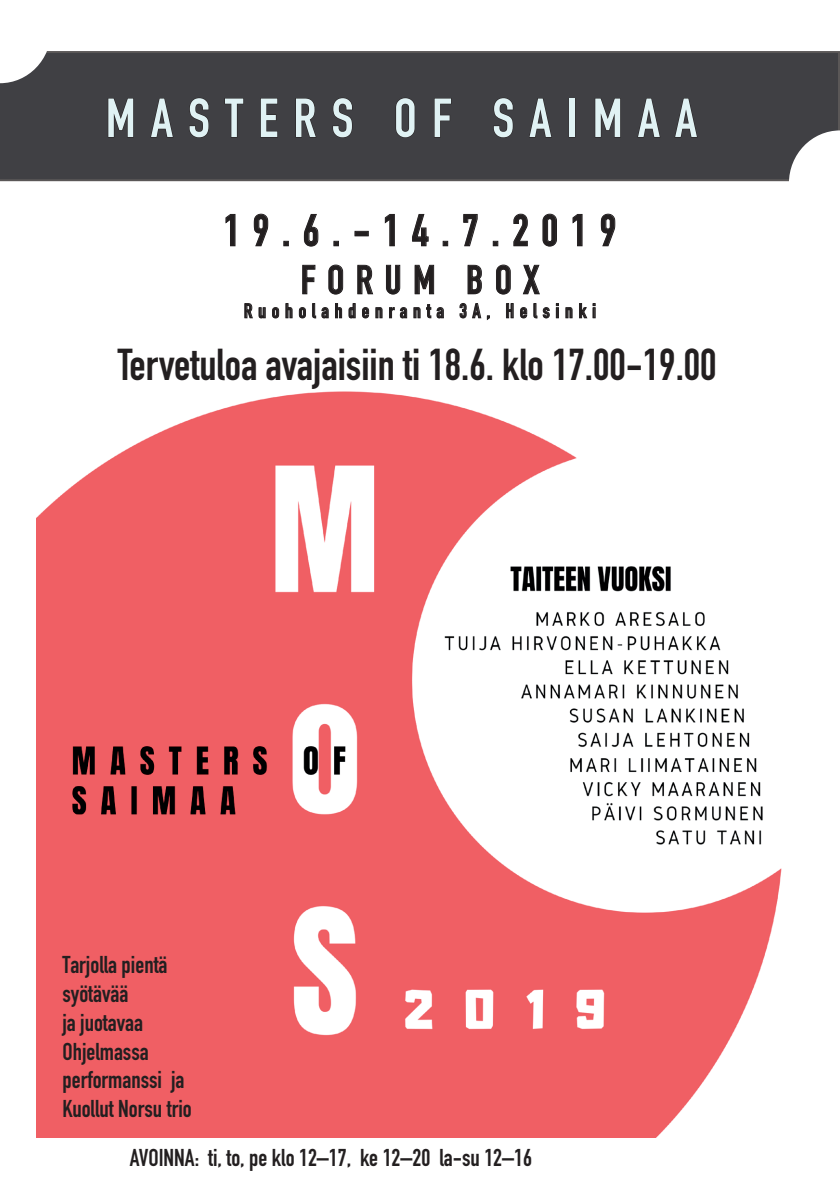
<style>
.page{position:relative;width:840px;height:1191px;background:#fff}
.page>*{position:absolute;margin:0;border:0;box-sizing:border-box;transform-origin:0 0}
.t1{font:700 54px "DIN Condensed";letter-spacing:.28em;color:#e0f2f4}
.t2{font:700 44px "DIN Condensed";color:#231f20}
.t3{font:700 40px "DIN Condensed";letter-spacing:.29em;color:#231f20}
.t4{font:700 24px/28.8px "DIN Condensed";color:#231f20}
.t5{font:700 20px "DIN Condensed";letter-spacing:.29em;color:#231f20}
</style>
<div class="page">
<div style="left:0;top:51px;width:839px;height:130px;background:#404044"></div>
<img style="left:37px;top:391px;width:745px;height:746px">
<svg style="left:225px;top:213px;width:11px;height:34px"></svg>
<svg style="left:253px;top:213px;width:15px;height:34px"></svg>
<svg style="left:284px;top:241px;width:4px;height:5px"></svg>
<svg style="left:304px;top:213px;width:15px;height:34px"></svg>
<div style="left:355px;top:231px;width:13px;height:5px;border:1px solid #231f20"></div>
<svg style="left:384px;top:213px;width:11px;height:34px"></svg>
<svg style="left:412px;top:213px;width:17px;height:34px"></svg>
<svg style="left:463px;top:213px;width:15px;height:34px"></svg>
<svg style="left:513px;top:213px;width:15px;height:34px"></svg>
<svg style="left:542px;top:213px;width:15px;height:34px"></svg>
<svg style="left:572px;top:213px;width:10px;height:34px"></svg>
<svg style="left:600px;top:213px;width:15px;height:34px"></svg>
<svg style="left:302px;top:264px;width:14px;height:31px"></svg>
<svg style="left:328px;top:264px;width:15px;height:31px"></svg>
<svg style="left:357px;top:264px;width:16px;height:31px"></svg>
<svg style="left:386px;top:264px;width:14px;height:31px"></svg>
<svg style="left:414px;top:264px;width:20px;height:31px"></svg>
<svg style="left:467px;top:264px;width:15px;height:31px"></svg>
<svg style="left:496px;top:264px;width:15px;height:31px"></svg>
<svg style="left:522px;top:264px;width:18px;height:31px"></svg>
<svg style="left:244px;top:303px;width:35px;height:16px"></svg>
<svg style="left:285px;top:303px;width:57px;height:16px"></svg>
<svg style="left:348px;top:303px;width:59px;height:16px"></svg>
<svg style="left:413px;top:304px;width:31px;height:15px"></svg>
<svg style="left:459px;top:303px;width:31px;height:17px"></svg>
<svg style="left:506px;top:303px;width:44px;height:16px"></svg>
<svg style="left:556px;top:303px;width:2px;height:15px"></svg>
<svg style="left:565px;top:307px;width:7px;height:12px"></svg>
<svg style="left:579px;top:303px;width:16px;height:16px"></svg>
<svg style="left:107px;top:97px;width:27px;height:41px"></svg>
<svg style="left:150px;top:97px;width:24px;height:41px"></svg>
<svg style="left:188px;top:97px;width:21px;height:41px"></svg>
<svg style="left:224px;top:97px;width:20px;height:41px"></svg>
<svg style="left:260px;top:97px;width:18px;height:41px"></svg>
<svg style="left:295px;top:97px;width:21px;height:41px"></svg>
<svg style="left:332px;top:97px;width:21px;height:41px"></svg>
<svg style="left:395px;top:97px;width:20px;height:41px"></svg>
<svg style="left:433px;top:97px;width:19px;height:41px"></svg>
<svg style="left:492px;top:97px;width:21px;height:41px"></svg>
<svg style="left:528px;top:97px;width:24px;height:41px"></svg>
<div style="left:569px;top:98px;width:5px;height:39px;border:1px solid #231f20"></div>
<svg style="left:594px;top:97px;width:26px;height:41px"></svg>
<svg style="left:636px;top:97px;width:24px;height:41px"></svg>
<svg style="left:673px;top:97px;width:24px;height:41px"></svg>
<svg style="left:0;top:51px;width:51px;height:32px"></svg>
<svg style="left:788px;top:130px;width:51px;height:52px"></svg>
<h1 class="t1" style="left:106px;top:82px;width:592px">MASTERS OF SAIMAA</h1>
<h2 class="t2" style="left:223px;top:201px;width:394px">19.6.-14.7.2019</h2>
<h3 class="t3" style="left:301px;top:253px;width:240px">FORUM BOX</h3>
<p class="t5" style="left:244px;top:297px;width:353px">Ruoholahdenranta 3A, Helsinki</p>
<h2 class="t2" style="left:118px;top:334px;width:600px">Tervetuloa avajaisiin ti 18.6. klo 17.00-19.00</h2>
<p class="t4" style="left:62px;top:950px;width:131px">Tarjolla pientä syötävää<br>ja juotavaa<br>Ohjelmassa performanssi ja<br>Kuollut Norsu trio</p>
<p class="t4" style="left:130px;top:1142px;width:403px">AVOINNA: ti, to, pe klo 12–17, ke 12–20 la-su 12–16</p>
</div>
